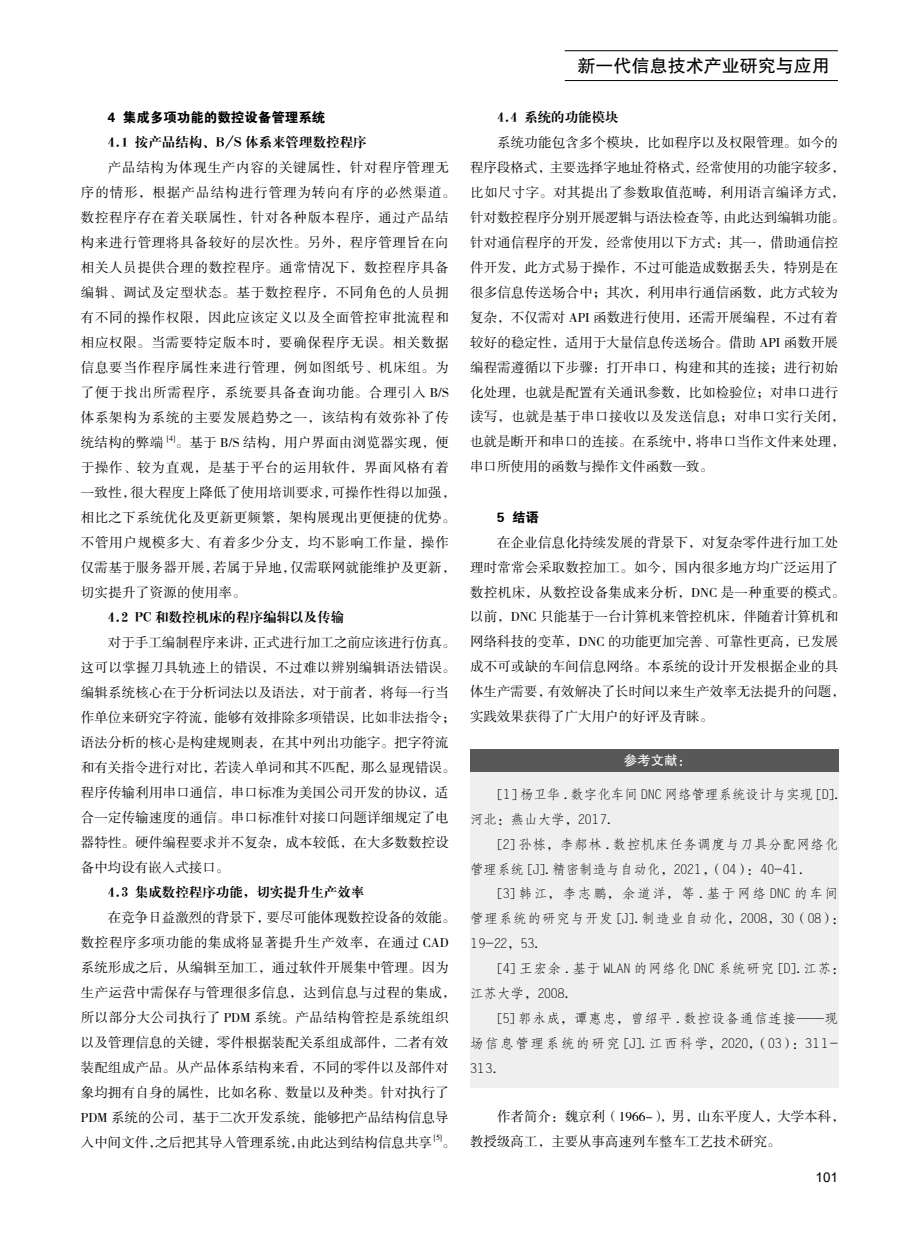
<style>
.page{position:relative;width:919px;height:1238px;background:#fff}
.page>*{position:absolute;margin:0;border:0;box-sizing:border-box;transform-origin:0 0}
.t1{font:18px "FZHTK GBK1 0";color:#000}
.t2{font:13.5px/24.9px "FZSSK GBK1 0";letter-spacing:.01em;color:#000}
.t3{font:13.5px/25px "FZSSK GBK1 0";letter-spacing:.055em;color:#000}
.t4{font:13.5px/24.9px "FZFSK GBK1 0";letter-spacing:.045em;color:#000}
.t5{font:13.5px/24.9px "FZFSK GBK1 0";color:#000}
.t6{font:13.5px "H Ya 4 gj";color:#000}
.t7{font:13.5px/24.9px "FZFSK GBK1 0";letter-spacing:.065em;color:#000}
.t8{font:13.5px "FZDHTK GBK1 0";color:#000}
.t9{font:13.5px "FZHTK GBK1 0";color:#fff}
.t10{font:13.5px "Arial";color:#000}
.t11{font:7.8px "FZSSK GBK1 0";color:#000}
</style>
<div class="page">
<hr style="left:564px;top:80px;width:273px;height:1px;background:#000">
<hr style="left:564px;top:50px;width:273px;height:1px;background:#000">
<div style="left:470px;top:749px;width:368px;height:22px;background:#585858"></div>
<div style="left:470px;top:772px;width:368px;height:66px;background:#efefef"></div>
<div style="left:470px;top:822px;width:368px;height:66px;background:#efefef"></div>
<div style="left:470px;top:871px;width:368px;height:91px;background:#efefef"></div>
<div style="left:470px;top:946px;width:368px;height:66px;background:#efefef"></div>
<div style="left:470px;top:996px;width:368px;height:91px;background:#efefef"></div>
<p class="t8" style="left:108px;top:110px;width:219px">4 集成多项功能的数控设备管理系统</p>
<p class="t6" style="left:108px;top:135px;width:260px">4.1 按产品结构、B/S 体系来管理数控程序</p>
<p class="t3" style="left:81px;top:156px;width:376px;text-indent:27px">产品结构为体现生产内容的关键属性，针对程序管理无序的情形，根据产品结构进行管理为转向有序的必然渠道。数控程序存在着关联属性，针对各种版本程序，通过产品结构来进行管理将具备较好的层次性。另外，程序管理旨在向相关人员提供合理的数控程序。通常情况下，数控程序具备编辑、调试及定型状态。基于数控程序，不同角色的人员拥有不同的操作权限，因此应该定义以及全面管控审批流程和相应权限。当需要特定版本时，要确保程序无误。相关数据信息要当作程序属性来进行管理，例如图纸号、机床组。为了便于找出所需程序，系统要具备查询功能。合理引入 B/S体系架构为系统的主要发展趋势之一，该结构有效弥补了传统结构的弊端</p>
<p class="t11" style="left:167px;top:434px;width:10px">[4]</p>
<p class="t2" style="left:81px;top:430px;width:376px;text-indent:95px">。基于 B/S 结构，用户界面由浏览器实现，便于操作、较为直观，是基于平台的运用软件，界面风格有着一致性，很大程度上降低了使用培训要求，可操作性得以加强，相比之下系统优化及更新更频繁，架构展现出更便捷的优势。不管用户规模多大、有着多少分支，均不影响工作量，操作仅需基于服务器开展，若属于异地，仅需联网就能维护及更新，切实提升了资源的使用率。</p>
<p class="t6" style="left:108px;top:610px;width:238px">4.2 PC 和数控机床的程序编辑以及传输</p>
<p class="t2" style="left:81px;top:630px;width:376px;text-indent:27px">对于手工编制程序来讲，正式进行加工之前应该进行仿真。这可以掌握刀具轨迹上的错误，不过难以辨别编辑语法错误。编辑系统核心在于分析词法以及语法，对于前者，将每一行当作单位来研究字符流，能够有效排除多项错误，比如非法指令；语法分析的核心是构建规则表，在其中列出功能字。把字符流和有关指令进行对比，若读入单词和其不匹配，那么显现错误。程序传输利用串口通信，串口标准为美国公司开发的协议，适合一定传输速度的通信。串口标准针对接口问题详细规定了电器特性。硬件编程要求并不复杂，成本较低，在大多数数控设备中均设有嵌入式接口。</p>
<p class="t6" style="left:108px;top:885px;width:258px">4.3 集成数控程序功能，切实提升生产效率</p>
<p class="t2" style="left:81px;top:905px;width:376px;text-indent:27px">在竞争日益激烈的背景下，要尽可能体现数控设备的效能。数控程序多项功能的集成将显著提升生产效率，在通过 CAD系统形成之后，从编辑至加工，通过软件开展集中管理。因为生产运营中需保存与管理很多信息，达到信息与过程的集成，所以部分大公司执行了 PDM 系统。产品结构管控是系统组织以及管理信息的关键，零件根据装配关系组成部件，二者有效装配组成产品。从产品体系结构来看，不同的零件以及部件对象均拥有自身的属性，比如名称、数量以及种类。针对执行了<br>PDM 系统的公司，基于二次开发系统，能够把产品结构信息导入中间文件，之后把其导入管理系统，由此达到结构信息共享</p>
<p class="t11" style="left:434px;top:1133px;width:10px">[5]</p>
<p class="t2" style="left:442px;top:1130px;width:15px">。</p>
<h1 class="t1" style="left:577px;top:56px;width:253px">新一代信息技术产业研究与应用</h1>
<p class="t6" style="left:497px;top:110px;width:123px">4.4 系统的功能模块</p>
<p class="t2" style="left:470px;top:131px;width:376px;text-indent:27px">系统功能包含多个模块，比如程序以及权限管理。如今的程序段格式，主要选择字地址符格式，经常使用的功能字较多，比如尺寸字。对其提出了参数取值范畴，利用语言编译方式，针对数控程序分别开展逻辑与语法检查等，由此达到编辑功能。针对通信程序的开发，经常使用以下方式：其一，借助通信控件开发，此方式易于操作，不过可能造成数据丢失，特别是在很多信息传送场合中；其次，利用串行通信函数，此方式较为复杂，不仅需对 API 函数进行使用，还需开展编程，不过有着较好的稳定性，适用于大量信息传送场合。借助 API 函数开展编程需遵循以下步骤：打开串口，构建和其的连接；进行初始化处理，也就是配置有关通讯参数，比如检验位；对串口进行读写，也就是基于串口接收以及发送信息；对串口实行关闭，也就是断开和串口的连接。在系统中，将串口当作文件来处理，串口所使用的函数与操作文件函数一致。</p>
<p class="t8" style="left:497px;top:509px;width:43px">5 结语</p>
<p class="t2" style="left:470px;top:530px;width:376px;text-indent:27px">在企业信息化持续发展的背景下，对复杂零件进行加工处理时常常会采取数控加工。如今，国内很多地方均广泛运用了数控机床，从数控设备集成来分析，DNC 是一种重要的模式。以前，DNC 只能基于一台计算机来管控机床，伴随着计算机和网络科技的变革，DNC 的功能更加完善、可靠性更高，已发展成不可或缺的车间信息网络。本系统的设计开发根据企业的具体生产需要，有效解决了长时间以来生产效率无法提升的问题，实践效果获得了广大用户的好评及青睐。</p>
<p class="t9" style="left:623px;top:753px;width:69px">参考文献：</p>
<p class="t5" style="left:470px;top:782px;width:369px;text-indent:27px">[1] 杨卫华 . 数字化车间 DNC 网络管理系统设计与实现 [D].河北：燕山大学，2017.</p>
<p class="t4" style="left:470px;top:831px;width:369px;text-indent:27px">[2] 孙栋，李郝林 . 数控机床任务调度与刀具分配网络化管理系统 [J]. 精密制造与自动化，2021，（04）：40-41.</p>
<p class="t7" style="left:470px;top:881px;width:376px;text-indent:27px">[3] 韩江，李志鹏，余道洋，等 . 基于网络 DNC 的车间管理系统的研究与开发 [J]. 制造业自动化，2008，30（08）：<br>19-22，53.</p>
<p class="t5" style="left:470px;top:956px;width:376px;text-indent:27px">[4] 王宏余 . 基于 WLAN 的网络化 DNC 系统研究 [D]. 江苏：江苏大学，2008.</p>
<p class="t4" style="left:470px;top:1006px;width:369px;text-align:justify;text-indent:27px">[5] 郭永成，谭惠忠，曾绍平 . 数控设备通信连接——现场信息管理系统的研究 [J]. 江西科学，2020，（03）：311- 313.</p>
<p class="t2" style="left:470px;top:1104px;width:376px;text-indent:27px">作者简介：魏京利（1966-），男，山东平度人，大学本科，教授级高工，主要从事高速列车整车工艺技术研究。</p>
<p class="t10" style="left:815px;top:1167px;width:24px">101</p>
</div>
